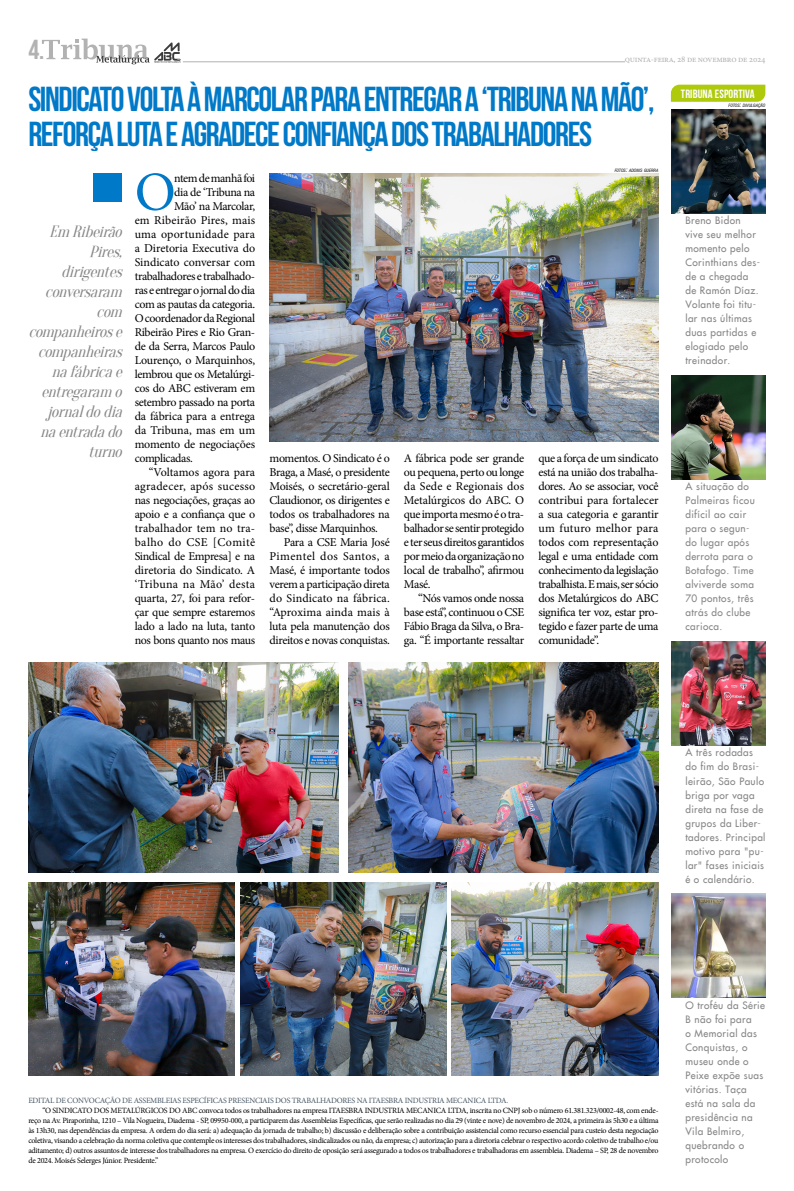
<style>
.page{position:relative;width:794px;height:1191px;background:#fff}
.page>*{position:absolute;margin:0;border:0;box-sizing:border-box;transform-origin:0 0}
.t1{font:55.1px "Minion Pro";color:#0079c8}
.t2{font:34.7px/34.7px "Bebas Neue";letter-spacing:-.04em;color:#0079c8}
.t3{font:27.5px "Bebas Neue";color:#b3b2b2}
.t4{font:italic 16px/20px "Oranienbaum";color:#878787;text-align:right}
.t5{font:12px/14px "Minion Pro";letter-spacing:-.025em;color:#000;text-align:justify}
.t6{font:12px "Bebas Neue";letter-spacing:.01em;color:#fff}
.t7{font:10px/14px "Futura";letter-spacing:.04em;color:#878787}
.t8{font:9px "Minion Pro";letter-spacing:-.03em;color:#b3b2b2}
.t9{font:8px/10px "Minion Pro";letter-spacing:-.03em;color:#000;text-align:justify}
.t10{font:8px "Minion Pro";letter-spacing:-.03em;color:#485765}
.t11{font:italic condensed 4.4px "Swiss 721 BT";color:#000}
.s1{font-size:6.2px}
</style>
<div class="page">
<hr style="left:183px;top:61px;width:442px;height:1px;background:#b3b2b2">
<svg style="left:42px;top:39px;width:138px;height:25px"></svg>
<div style="left:93px;top:173px;width:29px;height:28px;background:#0079c8"></div>
<img style="left:270px;top:173px;width:388px;height:268px">
<svg style="left:671px;top:85px;width:94px;height:17px;background:#b1cb12"></svg>
<img style="left:671px;top:109px;width:94px;height:104px">
<img style="left:671px;top:893px;width:94px;height:104px">
<img style="left:671px;top:641px;width:94px;height:104px">
<img style="left:671px;top:375px;width:94px;height:104px">
<img style="left:452px;top:882px;width:206px;height:194px">
<img style="left:240px;top:882px;width:206px;height:194px">
<img style="left:28px;top:882px;width:207px;height:194px">
<img style="left:28px;top:662px;width:310px;height:210px">
<img style="left:349px;top:662px;width:309px;height:210px">
<h3 class="t3" style="left:28px;top:34px;width:18px">4.</h3>
<p class="t8" style="left:625px;top:53px;width:142px">quinta-feira, 28 de novembro de 2024</p>
<h2 class="t2" style="left:28px;top:81px;width:627px">SINDICATO VOLTA À MARCOLAR PARA ENTREGAR A ‘TRIBUNA NA MÃO’,<br>REFORÇA LUTA E AGRADECE CONFIANÇA DOS TRABALHADORES</h2>
<h1 class="t1" style="left:135px;top:155px;width:43px">O</h1>
<p class="t5" style="left:174px;top:171px;width:82px">ntem de manhã foi</p>
<p class="t11" style="left:614px;top:168px;width:45px">FOTOS<span class="s1">:</span> ADONIS GUERRA</p>
<p class="t5" style="left:174px;top:185px;width:82px">dia de ‘Tribuna na</p>
<p class="t5" style="left:174px;top:199px;width:82px">Mão’ na Marcolar,</p>
<p class="t5" style="left:135px;top:213px;width:122px">em Ribeirão Pires, mais</p>
<p class="t5" style="left:135px;top:227px;width:122px">uma oportunidade para</p>
<p class="t5" style="left:135px;top:241px;width:122px">a Diretoria Executiva do</p>
<p class="t5" style="left:135px;top:255px;width:122px">Sindicato conversar com</p>
<p class="t5" style="left:135px;top:269px;width:122px">trabalhadores e trabalhado-</p>
<p class="t5" style="left:135px;top:283px;width:122px">ras e entregar o jornal do dia</p>
<p class="t5" style="left:135px;top:297px;width:122px">com as pautas da categoria.</p>
<p class="t5" style="left:135px;top:311px;width:122px">O coordenador da Regional</p>
<p class="t5" style="left:135px;top:325px;width:122px">Ribeirão Pires e Rio Gran-</p>
<p class="t5" style="left:135px;top:339px;width:122px">de da Serra, Marcos Paulo</p>
<p class="t5" style="left:135px;top:353px;width:122px">Lourenço, o Marquinhos,</p>
<p class="t5" style="left:135px;top:367px;width:122px">lembrou que os Metalúrgi-</p>
<p class="t5" style="left:135px;top:381px;width:122px">cos do ABC estiveram em</p>
<p class="t5" style="left:135px;top:395px;width:122px">setembro passado na porta</p>
<p class="t5" style="left:135px;top:409px;width:122px">da fábrica para a entrega</p>
<p class="t5" style="left:135px;top:423px;width:122px">da Tribuna, mas em um</p>
<p class="t5" style="left:135px;top:437px;width:122px">momento de negociações</p>
<p class="t5" style="left:135px;top:451px;width:60px">complicadas.</p>
<p class="t5" style="left:149px;top:465px;width:108px">“Voltamos agora para</p>
<p class="t5" style="left:135px;top:479px;width:122px">agradecer, após sucesso</p>
<p class="t5" style="left:135px;top:493px;width:122px">nas negociações, graças ao</p>
<p class="t5" style="left:135px;top:507px;width:122px">apoio e a confiança que o</p>
<p class="t5" style="left:135px;top:521px;width:122px">trabalhador tem no tra-</p>
<p class="t5" style="left:135px;top:535px;width:122px">balho do CSE [Comitê</p>
<p class="t5" style="left:135px;top:549px;width:122px">Sindical de Empresa] e na</p>
<p class="t5" style="left:135px;top:563px;width:122px">diretoria do Sindicato. A</p>
<p class="t5" style="left:135px;top:577px;width:122px">‘Tribuna na Mão’ desta</p>
<p class="t5" style="left:135px;top:591px;width:122px">quarta, 27, foi para refor-</p>
<p class="t5" style="left:135px;top:605px;width:122px">çar que sempre estaremos</p>
<p class="t5" style="left:135px;top:619px;width:122px">lado a lado na luta, tanto</p>
<p class="t5" style="left:135px;top:633px;width:122px">nos bons quanto nos maus</p>
<h3 class="t4" style="left:28px;top:222px;width:100px">Em Ribeirão<br>Pires, dirigentes conversaram com companheirose companheiras nafábricae entregaram o jornaldodia naentradado turno</h3>
<p class="t5" style="left:270px;top:451px;width:122px">momentos. O Sindicato é o</p>
<p class="t5" style="left:270px;top:465px;width:122px">Braga, a Masé, o presidente</p>
<p class="t5" style="left:270px;top:479px;width:122px">Moisés, o secretário-geral</p>
<p class="t5" style="left:270px;top:493px;width:122px">Claudionor, os dirigentes e</p>
<p class="t5" style="left:270px;top:507px;width:122px">todos os trabalhadores na</p>
<p class="t5" style="left:270px;top:521px;width:110px">base”, disse Marquinhos.</p>
<p class="t5" style="left:284px;top:535px;width:107px">Para a CSE Maria José</p>
<p class="t5" style="left:270px;top:549px;width:122px">Pimentel dos Santos, a</p>
<p class="t5" style="left:270px;top:563px;width:122px">Masé, é importante todos</p>
<p class="t5" style="left:270px;top:577px;width:122px">verem a participação direta</p>
<p class="t5" style="left:270px;top:591px;width:122px">do Sindicato na fábrica.</p>
<p class="t5" style="left:270px;top:605px;width:122px">“Aproxima ainda mais à</p>
<p class="t5" style="left:270px;top:619px;width:122px">luta pela manutenção dos</p>
<p class="t5" style="left:270px;top:633px;width:122px">direitos e novas conquistas.</p>
<p class="t5" style="left:404px;top:451px;width:122px">A fábrica pode ser grande ou pequena, perto ou longe da Sede e Regionais dos Metalúrgicos do ABC. O que importa mesmo é o tra&shy;balhador se sentir protegido e ter seus direitos garantidos por meio da organização no local de trabalho”, afirmou Masé.</p>
<p class="t5" style="left:404px;top:591px;width:122px;text-indent:14px">“Nós vamos onde nossa base está”, continuou o CSE Fábio Braga da Silva, o Bra&shy;ga. “É importante ressaltar</p>
<p class="t5" style="left:538px;top:451px;width:122px">que a força de um sindicato está na união dos trabalha&shy;dores. Ao se associar, você contribui para fortalecer a sua categoria e garantir um futuro melhor para todos com representação legal e uma entidade com conhecimento da legislação trabalhista. E mais, ser sócio dos Metalúrgicos do ABC significa ter voz, estar pro&shy;tegido e fazer parte de uma comunidade”.</p>
<p class="t6" style="left:681px;top:87px;width:75px">TRIBUNA ESPORTIVA</p>
<p class="t11" style="left:728px;top:103px;width:38px">FOTOS<span class="s1">:</span> DIVULGAÇÃO</p>
<p class="t6" style="left:681px;top:91px;width:75px">TRIBUNA ESPORTIVA</p>
<p class="t7" style="left:685px;top:213px;width:76px">Breno Bidon vive seu melhor momento pelo<br>Corinthians des&shy;de a chegada de Ramón Díaz.<br>Volante foi titu&shy;lar nas últimas duas partidas e elogiado pelo treinador.</p>
<p class="t7" style="left:685px;top:479px;width:71px">A situação do<br>Palmeiras ficou difícil ao cair para o segun&shy;do lugar após derrota para o<br>Botafogo. Time alviverde soma<br>70 pontos, três atrás do clube carioca.</p>
<p class="t7" style="left:685px;top:745px;width:82px">A três rodadas do fim do Brasi&shy;leirão, São Paulo briga por vaga direta na fase de grupos da Liber&shy;tadores. Principal motivo para "pu&shy;lar" fases iniciais é o calendário.</p>
<p class="t10" style="left:28px;top:1094px;width:481px">EDITAL DE CONVOCAÇÃO DE ASSEMBLEIAS ESPECÍFICAS PRESENCIAIS DOS TRABALHADORES NA ITAESBRA INDUSTRIA MECANICA LTDA.</p>
<p class="t9" style="left:28px;top:1105px;width:632px;text-indent:14px">“O SINDICATO DOS METALÚRGICOS DO ABC convoca todos os trabalhadores na empresa ITAESBRA INDUSTRIA MECANICA LTDA, inscrita no CNPJ sob o número 61.381.323/0002-48, com ende&shy;reço na Av. Piraporinha, 1210 – Vila Nogueira, Diadema - SP, 09950-000, a participarem das Assembleias Específicas, que serão realizadas no dia 29 (vinte e nove) de novembro de 2024, a primeira às 5h30 e a última às 13h30, nas dependências da empresa. A ordem do dia será: a) adequação da jornada de trabalho; b) discussão e deliberação sobre a contribuição assistencial como recurso essencial para custeio desta negociação coletiva, visando a celebração da norma coletiva que contemple os interesses dos trabalhadores, sindicalizados ou não, da empresa; c) autorização para a diretoria celebrar o respectivo acordo coletivo de trabalho e/ou aditamento; d) outros assuntos de interesse dos trabalhadores na empresa. O exercício do direito de oposição será assegurado a todos os trabalhadores e trabalhadoras em assembleia. Diadema – SP, 28 de novembro de 2024. Moisés Selerges Júnior. Presidente.”</p>
<p class="t7" style="left:685px;top:997px;width:81px">O troféu da Série<br>B não foi para<br>o Memorial das<br>Conquistas, o museu onde o<br>Peixe expõe suas vitórias. Taça está na sala da presidência na<br>Vila Belmiro, quebrando o protocolo</p>
</div>
